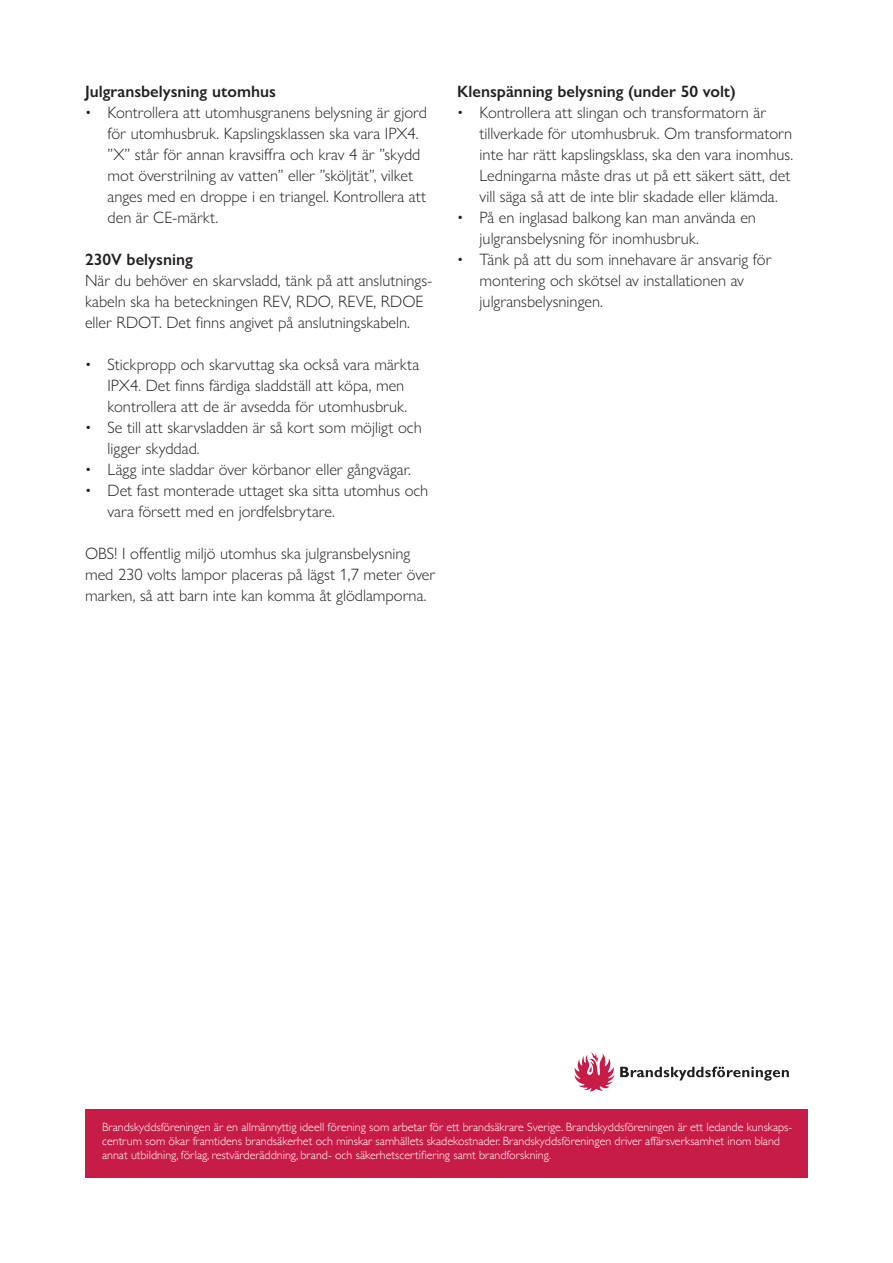
<style>
.page{position:relative;width:893px;height:1263px;background:#fff}
.page>*{position:absolute;margin:0;border:0;box-sizing:border-box;transform-origin:0 0}
.t1{font:300 16.5px/21px "Gill Sans Nova";color:#231f20}
.t2{font:600 16.5px "Gill Sans Nova";color:#231f20}
.t3{font:300 12px/14.2px "Gill Sans";color:#fff}
</style>
<div class="page">
<div style="left:85px;top:1109px;width:723px;height:69px;background:#c71c47"></div>
<svg style="left:620px;top:1066px;width:169px;height:15px"></svg>
<svg style="left:575px;top:1052px;width:39px;height:39px"></svg>
<p class="t2" style="left:85px;top:81px;width:192px">Julgransbelysning utomhus</p>
<p class="t1" style="left:108px;top:102px;width:321px;text-indent:-23px">• Kontrollera att utomhusgranens belysning är gjord för utomhusbruk. Kapslingsklassen ska vara IPX4. ”X” står för annan kravsiffra och krav 4 är ”skydd mot överstrilning av vatten” eller ”sköljtät”, vilket anges med en droppe i en triangel. Kontrollera att den är CE-märkt.</p>
<p class="t2" style="left:85px;top:249px;width:109px">230V belysning</p>
<p class="t1" style="left:85px;top:270px;width:349px">När du behöver en skarvsladd, tänk på att anslutnings&shy;kabeln ska ha beteckningen REV, RDO, REVE, RDOE eller RDOT. Det finns angivet på anslutningskabeln.</p>
<p class="t1" style="left:108px;top:354px;width:313px;text-indent:-23px">• Stickpropp och skarvuttag ska också vara märkta<br>IPX4. Det finns färdiga sladdställ att köpa, men kontrollera att de är avsedda för utomhusbruk.</p>
<p class="t1" style="left:108px;top:417px;width:316px;text-indent:-23px">• Se till att skarvsladden är så kort som möjligt och ligger skyddad.</p>
<p class="t1" style="left:85px;top:459px;width:327px">• Lägg inte sladdar över körbanor eller gångvägar.</p>
<p class="t1" style="left:108px;top:480px;width:322px;text-indent:-23px">• Det fast monterade uttaget ska sitta utomhus och vara försett med en jordfelsbrytare.</p>
<p class="t1" style="left:85px;top:543px;width:352px">OBS! I offentlig miljö utomhus ska julgransbelysning med 230 volts lampor placeras på lägst 1,7 meter över marken, så att barn inte kan komma åt glödlamporna.</p>
<p class="t2" style="left:457px;top:81px;width:280px">Klenspänning belysning (under 50 volt)</p>
<p class="t1" style="left:480px;top:102px;width:315px;text-indent:-23px">• Kontrollera att slingan och transformatorn är tillverkade för utomhusbruk. Om transformatorn inte har rätt kapslingsklass, ska den vara inomhus.<br>Ledningarna måste dras ut på ett säkert sätt, det vill säga så att de inte blir skadade eller klämda.</p>
<p class="t1" style="left:480px;top:207px;width:278px;text-indent:-23px">• På en inglasad balkong kan man använda en julgransbelysning för inomhusbruk.</p>
<p class="t1" style="left:480px;top:249px;width:293px;text-indent:-23px">• Tänk på att du som innehavare är ansvarig för montering och skötsel av installationen av julgransbelysningen.</p>
<p class="t3" style="left:102px;top:1119px;width:692px">Brandskyddsföreningen är en allmännyttig ideell förening som arbetar för ett brandsäkrare Sverige. Brandskyddsföreningen är ett ledande kunskaps&shy;centrum som ökar framtidens brandsäkerhet och minskar samhällets skadekostnader. Brandskyddsföreningen driver affärsverksamhet inom bland annat utbildning, förlag, restvärderäddning, brand- och säkerhetscertifiering samt brandforskning.</p>
</div>
